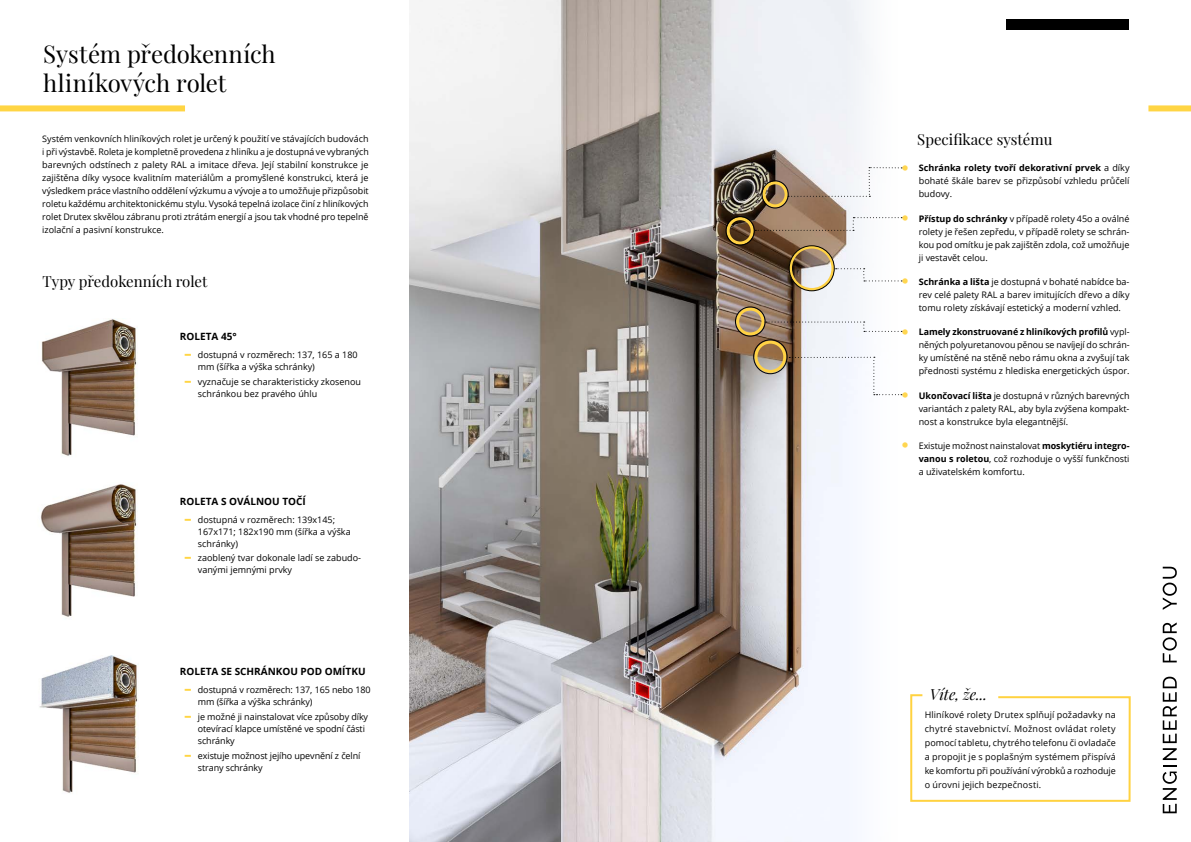
<style>
.page{position:relative;width:1191px;height:842px;background:#fff}
.page>*{position:absolute;margin:0;border:0;box-sizing:border-box;transform-origin:0 0}
.t1{font:26px "Open Sans";color:#ffd544}
.t2{font:24px/28.8px "Playfair Display";letter-spacing:-.01em;color:#000}
.t3{font:15px "Playfair Display";color:#000}
.t4{font:italic 15px "Playfair Display";color:#000}
.t5{font:700 10px "Open Sans";color:#000}
.t6{font:9px/13px "Open Sans";color:#000;text-align:justify}
.s1{color:#ffd650}
.s2{font-weight:700}
</style>
<div class="page">
<img style="left:409px;top:0;width:494px;height:842px">
<svg style="left:910px;top:694px;width:221px;height:108px"></svg>
<svg style="left:789px;top:357px;width:113px;height:38px"></svg>
<svg style="left:788px;top:167px;width:114px;height:30px"></svg>
<svg style="left:755px;top:217px;width:147px;height:14px"></svg>
<svg style="left:766px;top:322px;width:136px;height:10px"></svg>
<svg style="left:835px;top:268px;width:67px;height:13px"></svg>
<img style="left:41px;top:484px;width:96px;height:133px">
<img style="left:41px;top:319px;width:97px;height:137px">
<img style="left:39px;top:655px;width:99px;height:138px">
<svg style="left:1162px;top:677px;width:14px;height:136px"></svg>
<svg style="left:1162px;top:622px;width:14px;height:40px"></svg>
<svg style="left:1162px;top:567px;width:14px;height:43px"></svg>
<div style="left:0;top:105px;width:185px;height:6px;background:#ffd544"></div>
<div style="left:1148px;top:105px;width:43px;height:6px;background:#ffd544"></div>
<div style="left:1006px;top:19px;width:122px;height:10px;background:#000"></div>
<div style="left:762px;top:181px;width:25px;height:26px;border:3px solid #ffd244;border-radius:50%"></div>
<div style="left:761px;top:180px;width:27px;height:28px;border:1px solid #000;border-radius:50%"></div>
<div style="left:736px;top:308px;width:28px;height:27px;border:3px solid #ffd244;border-radius:50%"></div>
<div style="left:735px;top:306px;width:30px;height:31px;border:1px solid #000;border-radius:50%"></div>
<div style="left:754px;top:341px;width:32px;height:32px;border:3px solid #ffd244;border-radius:50%"></div>
<div style="left:753px;top:339px;width:34px;height:35px;border:1px solid #000;border-radius:50%"></div>
<div style="left:789px;top:246px;width:45px;height:45px;border:3px solid #ffd244;border-radius:50%"></div>
<div style="left:788px;top:245px;width:46px;height:46px;border:1px solid #000;border-radius:50%"></div>
<div style="left:726px;top:217px;width:27px;height:27px;border:3px solid #ffd244;border-radius:50%"></div>
<div style="left:725px;top:216px;width:30px;height:30px;border:1px solid #000;border-radius:50%"></div>
<h2 class="t2" style="left:43px;top:40px;width:234px">Systém předokenních hliníkových rolet</h2>
<p class="t6" style="left:42px;top:132px;width:328px">Systém venkovních hliníkových rolet je určený k použití ve stávajících budovách i při výstavbě. Roleta je kompletně provedena z hliníku a je dostupná ve vybraných barevných odstínech z palety RAL a imitace dřeva. Její stabilní konstrukce je zajištěna díky vysoce kvalitním materiálům a promyšlené konstrukci, která je výsledkem práce vlastního oddělení výzkumu a vývoje a to umožňuje přizpůsobit roletu každému architektonickému stylu. Vysoká tepelná izolace činí z hliníkových rolet Drutex skvělou zábranu proti ztrátám energií a jsou tak vhodné pro tepelně izolační a pasivní konstrukce.</p>
<h3 class="t3" style="left:917px;top:130px;width:137px">Specifikace systému</h3>
<p class="t6" style="left:918px;top:161px;width:212px;text-indent:-17px"><span class="s1">•</span> <span class="s2">Schránka rolety tvoří dekorativní prvek</span> a díky bohaté škále barev se přizpůsobí vzhledu průčelí budovy.</p>
<p class="t6" style="left:918px;top:212px;width:212px;text-indent:-17px"><span class="s1">•</span> <span class="s2">Přístup do schránky</span> v případě rolety 45o a oválné rolety je řešen zepředu, v případě rolety se schrán&shy;kou pod omítku je pak zajištěn zdola, což umožňuje ji vestavět celou.</p>
<p class="t6" style="left:918px;top:275px;width:212px;text-indent:-17px"><span class="s1">•</span> <span class="s2">Schránka a lišta</span> je dostupná v bohaté nabídce ba&shy;rev celé palety RAL a barev imitujících dřevo a díky tomu rolety získávají estetický a moderní vzhled.</p>
<p class="t6" style="left:918px;top:325px;width:212px;text-indent:-17px"><span class="s1">•</span> <span class="s2">Lamely zkonstruované z hliníkových profilů</span> vypl&shy;něných polyuretanovou pěnou se navíjejí do schrán&shy;ky umístěné na stěně nebo rámu okna a zvyšují tak přednosti systému z hlediska energetických úspor.</p>
<p class="t6" style="left:918px;top:389px;width:212px;text-indent:-17px"><span class="s1">•</span> <span class="s2">Ukončovací lišta</span> je dostupná v různých barevných variantách z palety RAL, aby byla zvýšena kompakt&shy;nost a konstrukce byla elegantnější.</p>
<p class="t6" style="left:918px;top:439px;width:212px;text-indent:-17px"><span class="s1">•</span> Existuje možnost nainstalovat <span class="s2">moskytiéru integro&shy;vanou s roletou</span>, což rozhoduje o vyšší funkčnosti a uživatelském komfortu.</p>
<h3 class="t3" style="left:43px;top:272px;width:166px">Typy předokenních rolet</h3>
<p class="t5" style="left:180px;top:330px;width:58px">ROLETA 45°</p>
<h1 class="t1" style="left:184px;top:335px;width:10px">-</h1>
<p class="t6" style="left:198px;top:348px;width:161px;line-height:12px">dostupná v rozměrech: 137, 165 a 180 mm (šířka a výška schránky)</p>
<h1 class="t1" style="left:184px;top:361px;width:10px">-</h1>
<p class="t6" style="left:198px;top:375px;width:165px;line-height:12px">vyznačuje se charakteristicky zkosenou schránkou bez pravého úhlu</p>
<p class="t5" style="left:180px;top:494px;width:127px">ROLETA S OVÁLNOU TOČÍ</p>
<h1 class="t1" style="left:184px;top:499px;width:10px">-</h1>
<p class="t6" style="left:198px;top:513px;width:154px;line-height:12px;text-align:left">dostupná v rozměrech: 139x145;<br>167x171; 182x190 mm (šířka a výška schránky)</p>
<h1 class="t1" style="left:184px;top:538px;width:10px">-</h1>
<p class="t6" style="left:198px;top:552px;width:165px;line-height:12px">zaoblený tvar dokonale ladí se zabudo&shy;vanými jemnými prvky</p>
<p class="t5" style="left:180px;top:665px;width:187px">ROLETA SE SCHRÁNKOU POD OMÍTKU</p>
<h1 class="t1" style="left:184px;top:670px;width:10px">-</h1>
<p class="t6" style="left:198px;top:683px;width:174px;line-height:12px">dostupná v rozměrech: 137, 165 nebo 180 mm (šířka a výška schránky)</p>
<h1 class="t1" style="left:184px;top:697px;width:10px">-</h1>
<p class="t6" style="left:198px;top:710px;width:172px;line-height:12px;text-align:left">je možné ji nainstalovat více způsoby díky otevírací klapce umístěné ve spodní části schránky</p>
<h1 class="t1" style="left:184px;top:735px;width:10px">-</h1>
<p class="t6" style="left:198px;top:749px;width:164px;line-height:12px">existuje možnost jejího upevnění z čelní strany schránky</p>
<h3 class="t4" style="left:930px;top:684px;width:59px">Víte, že...</h3>
<p class="t6" style="left:924px;top:708px;width:192px;line-height:14px">Hliníkové rolety Drutex splňují požadavky na chytré stavebnictví. Možnost ovládat rolety pomocí tabletu, chytrého telefonu či ovladače a propojit je s poplašným systémem přispívá ke komfortu při používání výrobků a rozhoduje o úrovni jejich bezpečnosti.</p>
</div>
